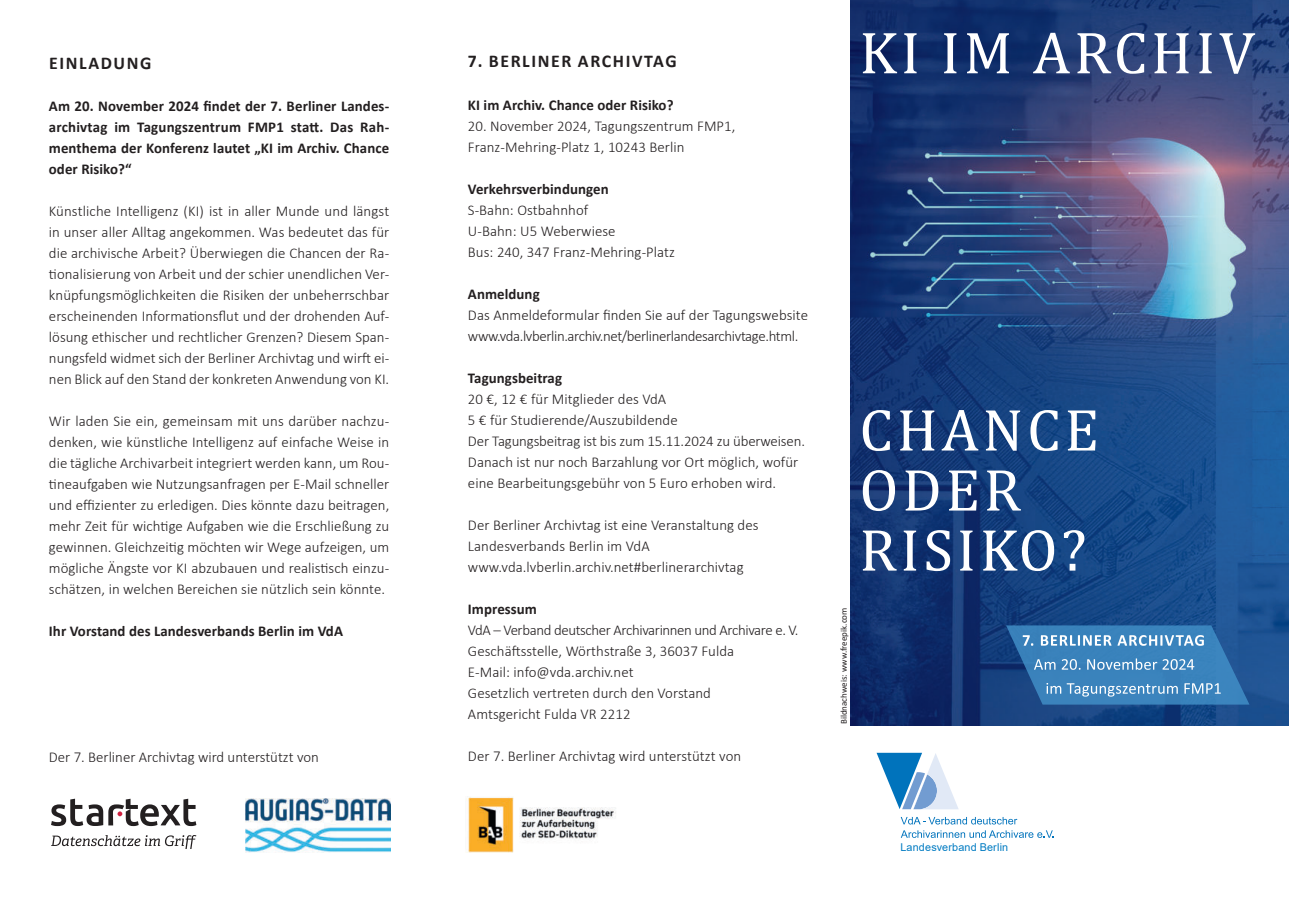
<style>
.page{position:relative;width:1289px;height:919px;background:#fff}
.page>*{position:absolute;margin:0;border:0;box-sizing:border-box;transform-origin:0 0}
.t1{font:60px/60px "Cambria Math";letter-spacing:.06em;color:#fff}
.t2{font:700 18px "Calibri";letter-spacing:.09em;color:#231f20}
.t3{font:300 15px/21px "Calibri";letter-spacing:.005em;color:#231f20}
.t4{font:700 15px/21px "Calibri";letter-spacing:.005em;color:#231f20;text-align:justify}
.t5{font:300 15px/21px "Calibri";letter-spacing:-.025em;color:#231f20}
.t6{font:10.8px "Arial";letter-spacing:.015em;color:#007bc2}
.t7{font:9px "Calibri";color:#231f20}
</style>
<div class="page">
<img style="left:850px;top:0;width:438px;height:725px">
<svg style="left:900px;top:816px;width:117px;height:8px"></svg>
<svg style="left:901px;top:830px;width:152px;height:7px"></svg>
<svg style="left:876px;top:752px;width:82px;height:57px"></svg>
<img style="left:245px;top:798px;width:145px;height:54px">
<svg style="left:51px;top:798px;width:145px;height:28px"></svg>
<svg style="left:51px;top:835px;width:145px;height:13px"></svg>
<svg style="left:1006px;top:625px;width:243px;height:79px;background:#4685b9"></svg>
<img style="left:466px;top:797px;width:150px;height:55px">
<p class="t2" style="left:49px;top:52px;width:104px">EINLADUNG</p>
<p class="t4" style="left:49px;top:95px;width:342px">Am 20. November 2024 昀椀ndet der 7. Berliner Landes&shy;archivtag im Tagungszentrum FMP1 sta琀琀. Das Rah&shy;menthema der Konferenz lautet „KI im Archiv. Chance oder Risiko?“</p>
<p class="t3" style="left:49px;top:201px;width:342px;text-align:justify">Künstliche Intelligenz (KI) ist in aller Munde und längst in unser aller Alltag angekommen. Was bedeutet das für die archivische Arbeit? Überwiegen die Chancen der Ra-琀椀onalisierung von Arbeit und der schier unendlichen Ver&shy;knüpfungsmöglichkeiten die Risiken der unbeherrschbar erscheinenden Informa琀椀ons昀氀ut und der drohenden Auf&shy;lösung ethischer und rechtlicher Grenzen? Diesem Span&shy;nungsfeld widmet sich der Berliner Archivtag und wir昀琀 ei&shy;nen Blick auf den Stand der konkreten Anwendung von KI.</p>
<p class="t3" style="left:49px;top:411px;width:342px;text-align:justify">Wir laden Sie ein, gemeinsam mit uns darüber nachzu&shy;denken, wie künstliche Intelligenz auf einfache Weise in die tägliche Archivarbeit integriert werden kann, um Rou-琀椀neaufgaben wie Nutzungsanfragen per E-Mail schneller und e昀케zienter zu erledigen. Dies könnte dazu beitragen, mehr Zeit für wich琀椀ge Aufgaben wie die Erschließung zu gewinnen. Gleichzei琀椀g möchten wir Wege aufzeigen, um mögliche Ängste vor KI abzubauen und realis琀椀sch einzu&shy;schätzen, in welchen Bereichen sie nützlich sein könnte.</p>
<p class="t4" style="left:49px;top:620px;width:295px">Ihr Vorstand des Landesverbands Berlin im VdA</p>
<p class="t3" style="left:49px;top:747px;width:271px">Der 7. Berliner Archivtag wird unterstützt von</p>
<p class="t2" style="left:468px;top:48px;width:210px">7. BERLINER ARCHIVTAG</p>
<p class="t4" style="left:468px;top:94px;width:207px">KI im Archiv. Chance oder Risiko?</p>
<p class="t3" style="left:468px;top:115px;width:269px">20. November 2024, Tagungszentrum FMP1,<br>Franz-Mehring-Platz 1, 10243 Berlin</p>
<p class="t4" style="left:468px;top:178px;width:142px">Verkehrsverbindungen</p>
<p class="t3" style="left:468px;top:200px;width:208px">S-Bahn: Ostbahnhof<br>U-Bahn: U5 Weberwiese<br>Bus: 240, 347 Franz-Mehring-Platz</p>
<p class="t4" style="left:468px;top:283px;width:73px">Anmeldung</p>
<p class="t5" style="left:468px;top:304px;width:341px">Das Anmeldeformular 昀椀nden Sie auf der Tagungswebsite www.vda.lvberlin.archiv.net/berlinerlandesarchivtage.html.</p>
<p class="t4" style="left:468px;top:367px;width:96px">Tagungsbeitrag</p>
<p class="t3" style="left:468px;top:388px;width:338px">20 €, 12 € für Mitglieder des VdA<br>5 € für Studierende/Auszubildende<br>Der Tagungsbeitrag ist bis zum 15.11.2024 zu überweisen.<br>Danach ist nur noch Barzahlung vor Ort möglich, wofür eine Bearbeitungsgebühr von 5 Euro erhoben wird.</p>
<p class="t3" style="left:468px;top:514px;width:292px">Der Berliner Archivtag ist eine Veranstaltung des<br>Landesverbands Berlin im VdA www.vda.lvberlin.archiv.net#berlinerarchivtag</p>
<p class="t4" style="left:468px;top:598px;width:71px">Impressum</p>
<p class="t3" style="left:468px;top:619px;width:332px">VdA – Verband deutscher Archivarinnen und Archivare e. V.<br>Geschä昀琀sstelle, Wörthstraße 3, 36037 Fulda<br>E-Mail: info@vda.archiv.net<br>Gesetzlich vertreten durch den Vorstand<br>Amtsgericht Fulda VR 2212</p>
<p class="t3" style="left:468px;top:746px;width:275px">Der 7. Berliner Archivtag wird unterstützt von</p>
<h1 class="t1" style="left:859px;top:23px;width:397px">KI IM ARCHIV</h1>
<h1 class="t1" style="left:859px;top:400px;width:241px">CHANCE<br>ODER<br>RISIKO?</h1>
<p class="t7" style="left:840px;top:724px;width:118px;rotate:-90deg">Bildnachweis: www.freepik.com</p>
<p class="t6" style="left:900px;top:841px;width:109px">Landesverband Berlin</p>
</div>
